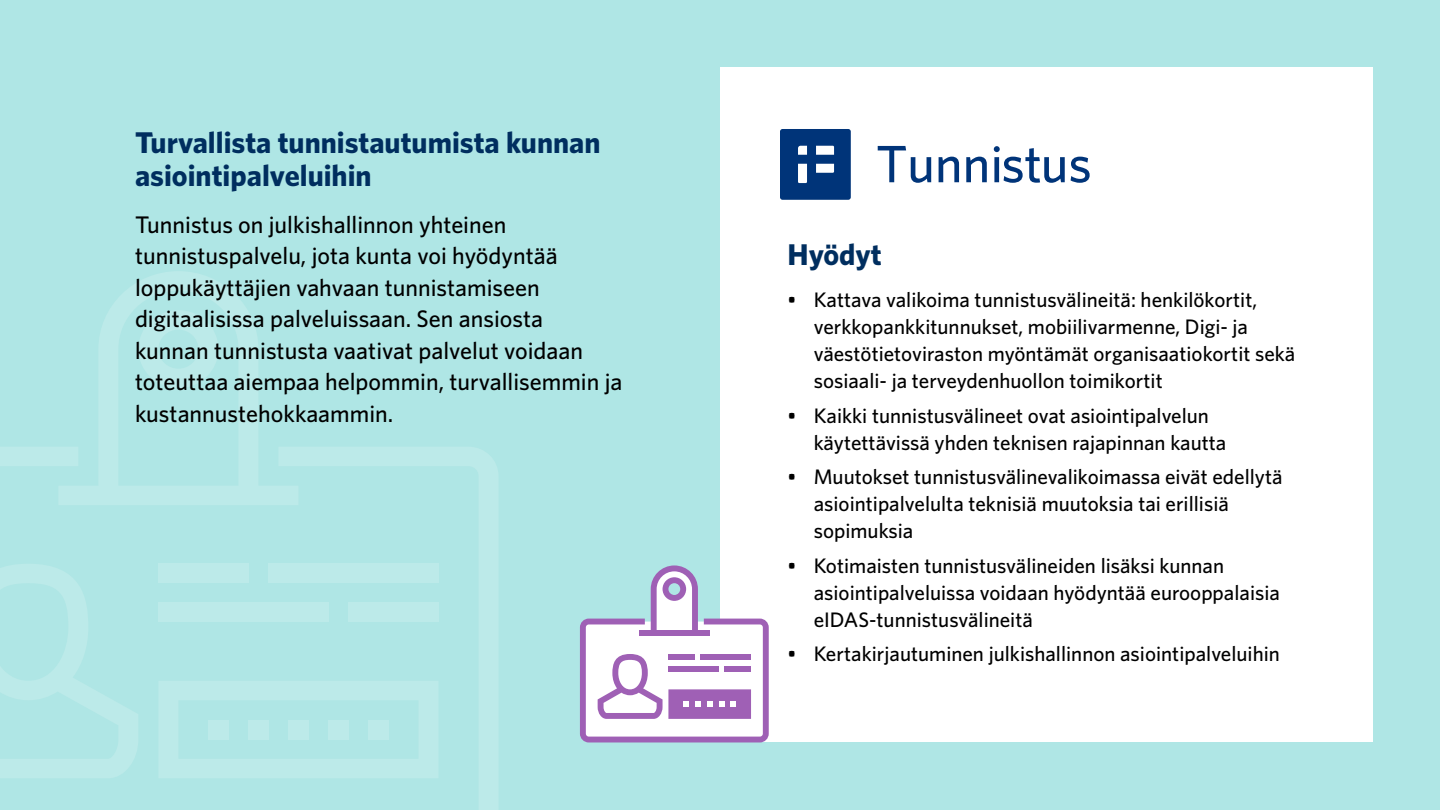
<style>
.page{position:relative;width:1440px;height:810px;background:#afe6e5}
.page>*{position:absolute;margin:0;border:0;box-sizing:border-box;transform-origin:0 0}
.Otsikko_H2{font:700 30px/33.8px "Whitney";color:#002e5f}
.leipis_P{font:500 24px/31.5px "Whitney";color:#000}
.bullet_P{font:500 21px/27px "Whitney";color:#000}
</style>
<div class="page">
<div style="left:720px;top:68px;width:652px;height:674px;background:#fff"></div>
<svg style="left:0;top:447px;width:498px;height:363px"></svg>
<svg style="left:58px;top:271px;width:240px;height:234px"></svg>
<svg style="left:138px;top:310px;width:80px;height:78px"></svg>
<svg style="left:0;top:564px;width:138px;height:214px"></svg>
<div style="left:348px;top:603px;width:91px;height:19px;background:#bceae9"></div>
<div style="left:158px;top:603px;width:170px;height:19px;background:#bceae9"></div>
<div style="left:268px;top:564px;width:171px;height:19px;background:#bceae9"></div>
<div style="left:158px;top:564px;width:90px;height:19px;background:#bceae9"></div>
<svg style="left:158px;top:681px;width:281px;height:97px"></svg>
<div style="left:208px;top:720px;width:20px;height:19px;background:#bceae9"></div>
<div style="left:248px;top:720px;width:20px;height:19px;background:#bceae9"></div>
<div style="left:288px;top:720px;width:20px;height:19px;background:#bceae9"></div>
<div style="left:328px;top:720px;width:20px;height:19px;background:#bceae9"></div>
<div style="left:368px;top:720px;width:21px;height:19px;background:#bceae9"></div>
<svg style="left:580px;top:565px;width:189px;height:177px"></svg>
<div style="left:780px;top:129px;width:71px;height:71px;background:#003479;border-radius:3px"></div>
<svg style="left:798px;top:146px;width:9px;height:9px"></svg>
<svg style="left:798px;top:164px;width:9px;height:19px"></svg>
<svg style="left:816px;top:146px;width:18px;height:9px"></svg>
<svg style="left:816px;top:164px;width:18px;height:9px"></svg>
<svg style="left:878px;top:146px;width:53px;height:37px"></svg>
<svg style="left:939px;top:157px;width:20px;height:25px"></svg>
<svg style="left:966px;top:157px;width:21px;height:25px"></svg>
<svg style="left:994px;top:146px;width:71px;height:37px"></svg>
<svg style="left:1071px;top:157px;width:19px;height:26px"></svg>
<h2 class="Otsikko_H2" style="left:135px;top:125px;width:467px">Turvallista tunnistautumista kunnan asiointipalveluihin</h2>
<p class="leipis_P" style="left:135px;top:208px;width:489px">Tunnistus on julkishallinnon yhteinen tunnistuspalvelu, jota kunta voi hyödyntää loppukäyttäjien vahvaan tunnistamiseen digitaalisissa palveluissaan. Sen ansiosta kunnan tunnistusta vaativat palvelut voidaan toteuttaa aiempaa helpommin, turvallisemmin ja kustannustehokkaammin.</p>
<h2 class="Otsikko_H2" style="left:788px;top:237px;width:96px">Hyödyt</h2>
<p class="bullet_P" style="left:814px;top:286px;width:483px;text-indent:-26px">• Kattava valikoima tunnistusvälineitä: henkilökortit, verkkopankkitunnukset, mobiilivarmenne, Digi- ja väestötietoviraston myöntämät organisaatiokortit sekä sosiaali- ja terveydenhuollon toimikortit</p>
<p class="bullet_P" style="left:814px;top:401px;width:414px;text-indent:-26px">• Kaikki tunnistusvälineet ovat asiointipalvelun käytettävissä yhden teknisen rajapinnan kautta</p>
<p class="bullet_P" style="left:814px;top:463px;width:470px;text-indent:-26px">• Muutokset tunnistusvälinevalikoimassa eivät edellytä asiointipalvelulta teknisiä muutoksia tai erillisiä sopimuksia</p>
<p class="bullet_P" style="left:814px;top:551px;width:468px;text-indent:-26px">• Kotimaisten tunnistusvälineiden lisäksi kunnan asiointipalveluissa voidaan hyödyntää eurooppalaisia eIDAS-tunnistusvälineitä</p>
<p class="bullet_P" style="left:788px;top:640px;width:494px">• Kertakirjautuminen julkishallinnon asiointipalveluihin</p>
</div>
